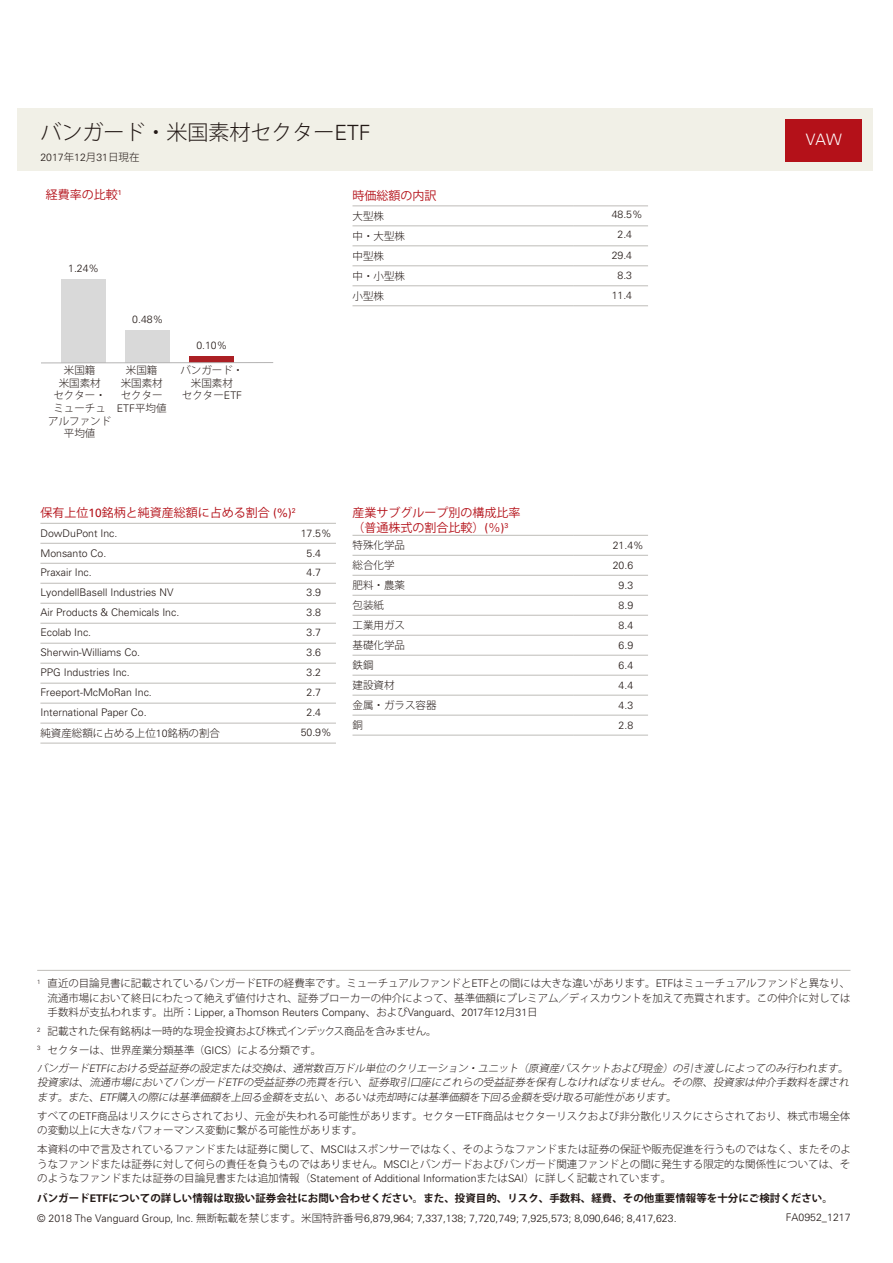
<style>
.page{position:relative;width:893px;height:1263px;background:#fff}
.page>*{position:absolute;margin:0;border:0;box-sizing:border-box;transform-origin:0 0}
.t1{font:300 21px "Koz Go Pro";color:#221815}
.t2{font:300 15.75px "Univers LT Std";color:#fff}
.t3{font:12px/14.4px "Koz Go Pro";color:#b41119}
.t4{font:300 10.5px/20px "Koz Go Pro";color:#221815}
.t5{font:300 10.5px/20px "Univers LT Std";color:#221815}
.t6{font:700 10.5px "Koz Go Pro";color:#221815}
.t7{font:italic 300 10.35px/14.2px "Koz Go Pro";color:#221815;text-align:justify}
.s1{font-family:"Univers LT Std"}
.s2{font-family:"Koz Go Pro"}
</style>
<div class="page">
<div style="left:18px;top:108px;width:855px;height:62px;background:#f1f0e7"></div>
<div style="left:786px;top:119px;width:76px;height:42px;background:#b41119"></div>
<hr style="left:37px;top:970px;width:813px;height:1px;background:#bebcb8">
<hr style="left:40px;top:523px;width:221px;height:1px;background:#bebcb8">
<hr style="left:261px;top:523px;width:75px;height:1px;background:#bebcb8">
<hr style="left:40px;top:543px;width:221px;height:1px;background:#bebcb8">
<hr style="left:261px;top:543px;width:75px;height:1px;background:#bebcb8">
<hr style="left:40px;top:563px;width:221px;height:1px;background:#bebcb8">
<hr style="left:261px;top:563px;width:75px;height:1px;background:#bebcb8">
<hr style="left:40px;top:583px;width:221px;height:1px;background:#bebcb8">
<hr style="left:261px;top:583px;width:75px;height:1px;background:#bebcb8">
<hr style="left:40px;top:603px;width:221px;height:1px;background:#bebcb8">
<hr style="left:261px;top:603px;width:75px;height:1px;background:#bebcb8">
<hr style="left:40px;top:623px;width:221px;height:1px;background:#bebcb8">
<hr style="left:261px;top:623px;width:75px;height:1px;background:#bebcb8">
<hr style="left:40px;top:643px;width:221px;height:1px;background:#bebcb8">
<hr style="left:261px;top:643px;width:75px;height:1px;background:#bebcb8">
<hr style="left:40px;top:663px;width:221px;height:1px;background:#bebcb8">
<hr style="left:261px;top:663px;width:75px;height:1px;background:#bebcb8">
<hr style="left:40px;top:683px;width:221px;height:1px;background:#bebcb8">
<hr style="left:261px;top:683px;width:75px;height:1px;background:#bebcb8">
<hr style="left:40px;top:703px;width:221px;height:1px;background:#bebcb8">
<hr style="left:261px;top:703px;width:75px;height:1px;background:#bebcb8">
<hr style="left:40px;top:723px;width:221px;height:1px;background:#bebcb8">
<hr style="left:261px;top:723px;width:75px;height:1px;background:#bebcb8">
<hr style="left:40px;top:743px;width:221px;height:1px;background:#bebcb8">
<hr style="left:261px;top:743px;width:75px;height:1px;background:#bebcb8">
<hr style="left:352px;top:535px;width:221px;height:1px;background:#bebcb8">
<hr style="left:573px;top:535px;width:75px;height:1px;background:#bebcb8">
<hr style="left:352px;top:555px;width:221px;height:1px;background:#bebcb8">
<hr style="left:573px;top:555px;width:75px;height:1px;background:#bebcb8">
<hr style="left:352px;top:575px;width:221px;height:1px;background:#bebcb8">
<hr style="left:573px;top:575px;width:75px;height:1px;background:#bebcb8">
<hr style="left:352px;top:595px;width:221px;height:1px;background:#bebcb8">
<hr style="left:573px;top:595px;width:75px;height:1px;background:#bebcb8">
<hr style="left:352px;top:615px;width:221px;height:1px;background:#bebcb8">
<hr style="left:573px;top:615px;width:75px;height:1px;background:#bebcb8">
<hr style="left:352px;top:635px;width:221px;height:1px;background:#bebcb8">
<hr style="left:573px;top:635px;width:75px;height:1px;background:#bebcb8">
<hr style="left:352px;top:655px;width:221px;height:1px;background:#bebcb8">
<hr style="left:573px;top:655px;width:75px;height:1px;background:#bebcb8">
<hr style="left:352px;top:675px;width:221px;height:1px;background:#bebcb8">
<hr style="left:573px;top:675px;width:75px;height:1px;background:#bebcb8">
<hr style="left:352px;top:695px;width:221px;height:1px;background:#bebcb8">
<hr style="left:573px;top:695px;width:75px;height:1px;background:#bebcb8">
<hr style="left:352px;top:715px;width:221px;height:1px;background:#bebcb8">
<hr style="left:573px;top:715px;width:75px;height:1px;background:#bebcb8">
<hr style="left:352px;top:735px;width:221px;height:1px;background:#bebcb8">
<hr style="left:573px;top:735px;width:75px;height:1px;background:#bebcb8">
<hr style="left:352px;top:206px;width:221px;height:1px;background:#bebcb8">
<hr style="left:573px;top:206px;width:75px;height:1px;background:#bebcb8">
<hr style="left:352px;top:226px;width:221px;height:1px;background:#bebcb8">
<hr style="left:573px;top:226px;width:75px;height:1px;background:#bebcb8">
<hr style="left:352px;top:246px;width:221px;height:1px;background:#bebcb8">
<hr style="left:573px;top:246px;width:75px;height:1px;background:#bebcb8">
<hr style="left:352px;top:266px;width:221px;height:1px;background:#bebcb8">
<hr style="left:573px;top:266px;width:75px;height:1px;background:#bebcb8">
<hr style="left:352px;top:286px;width:221px;height:1px;background:#bebcb8">
<hr style="left:573px;top:286px;width:75px;height:1px;background:#bebcb8">
<hr style="left:352px;top:305px;width:221px;height:1px;background:#bebcb8">
<hr style="left:573px;top:305px;width:75px;height:1px;background:#bebcb8">
<div style="left:61px;top:279px;width:45px;height:84px;background:#d9d9d9"></div>
<div style="left:125px;top:330px;width:45px;height:33px;background:#d9d9d9"></div>
<div style="left:189px;top:356px;width:45px;height:7px;background:#ab1f24"></div>
<hr style="left:41px;top:362px;width:232px;height:1px;background:#b4b3b3">
<h1 class="t1" style="left:40px;top:119px;width:332px">バンガード・米国素材セクター<span class="s1">ETF</span></h1>
<p class="t5" style="left:40px;top:148px;width:101px">2017<span class="s2">年</span>12<span class="s2">月</span>31<span class="s2">日現在</span></p>
<p class="t3" style="left:46px;top:187px;width:77px">経費率の比較<sup>1</sup></p>
<p class="t5" style="left:68px;top:258px;width:32px">1.24%</p>
<p class="t5" style="left:132px;top:310px;width:32px">0.48%</p>
<p class="t4" style="left:48px;top:364px;width:64px;line-height:12.6px;text-align:center">米国籍<br>米国素材<br>セクター・ミューチュアルファンド平均値</p>
<p class="t4" style="left:121px;top:364px;width:43px;line-height:12.6px;text-align:center">米国籍米国素材セクター</p>
<p class="t5" style="left:117px;top:398px;width:51px">ETF<span class="s2">平均値</span></p>
<p class="t5" style="left:196px;top:335px;width:32px">0.10%</p>
<p class="t4" style="left:180px;top:364px;width:64px;line-height:12.6px;text-align:center">バンガード・米国素材<br>セクター<span class="s1">ETF</span></p>
<p class="t3" style="left:352px;top:188px;width:86px">時価総額の内訳</p>
<p class="t4" style="left:352px;top:206px;width:33px">大型株</p>
<p class="t4" style="left:352px;top:226px;width:54px">中・大型株中型株</p>
<p class="t4" style="left:352px;top:266px;width:54px">中・小型株小型株</p>
<p class="t3" style="left:40px;top:506px;width:257px">保有上位<span class="s1">10</span>銘柄と純資産総額に占める割合 <span class="s1">(%)</span><sup>2</sup></p>
<p class="t5" style="left:40px;top:523px;width:140px">DowDuPont Inc.<br>Monsanto Co.<br>Praxair Inc.<br>LyondellBasell Industries NV<br>Air Products &amp; Chemicals Inc.<br>Ecolab Inc.<br>Sherwin-Williams Co.<br>PPG Industries Inc.<br>Freeport-McMoRan Inc.<br>International Paper Co.</p>
<p class="t4" style="left:40px;top:723px;width:181px">純資産総額に占める上位<span class="s1">10</span>銘柄の割合</p>
<p class="t5" style="left:301px;top:523px;width:32px;text-align:center">17.5%<br>5.4<br>4.7<br>3.9<br>3.8<br>3.7<br>3.6<br>3.2<br>2.7<br>2.4<br>50.9%</p>
<p class="t3" style="left:352px;top:506px;width:170px">産業サブグループ別の構成比率（普通株式の割合比較）<span class="s1">(</span>％<span class="s1">)</span><sup>3</sup></p>
<p class="t4" style="left:352px;top:535px;width:85px">特殊化学品<br>総合化学<br>肥料・農薬<br>包装紙<br>工業用ガス<br>基礎化学品<br>鉄鋼<br>建設資材<br>金属・ガラス容器銅</p>
<p class="t5" style="left:612px;top:204px;width:32px">48.5%</p>
<p class="t5" style="left:618px;top:225px;width:16px">2.4</p>
<p class="t5" style="left:612px;top:245px;width:22px">29.4</p>
<p class="t5" style="left:618px;top:265px;width:16px">8.3</p>
<p class="t5" style="left:612px;top:286px;width:22px">11.4</p>
<p class="t5" style="left:613px;top:535px;width:32px">21.4%</p>
<p class="t5" style="left:613px;top:555px;width:22px">20.6</p>
<p class="t5" style="left:619px;top:575px;width:16px">9.3</p>
<p class="t5" style="left:619px;top:595px;width:16px">8.9</p>
<p class="t5" style="left:619px;top:615px;width:16px">8.4</p>
<p class="t5" style="left:619px;top:635px;width:16px">6.9</p>
<p class="t5" style="left:619px;top:655px;width:16px">6.4</p>
<p class="t5" style="left:619px;top:675px;width:16px">4.4</p>
<p class="t5" style="left:619px;top:695px;width:16px">4.3</p>
<p class="t5" style="left:619px;top:715px;width:16px">2.8</p>
<h2 class="t2" style="left:806px;top:129px;width:37px">VAW</h2>
<p class="t4" style="left:37px;top:976px;width:815px;line-height:14.4px;text-align:right"><sup>1</sup> 直近の目論見書に記載されているバンガード<span class="s1">ETF</span>の経費率です。ミューチュアルファンドと<span class="s1">ETF</span>との間には大きな違いがあります。<span class="s1">ETF</span>はミューチュアルファンドと異なり、流通市場において終日にわたって絶えず値付けされ、証券ブローカーの仲介によって、基準価額にプレミアム／ディスカウントを加えて売買されます。この仲介に対しては</p>
<p class="t5" style="left:48px;top:1002px;width:492px"><span class="s2">手数料が支払われます。出所：</span>Lipper, a Thomson Reuters Company<span class="s2">、および</span>Vanguard<span class="s2">、</span>2017<span class="s2">年</span>12<span class="s2">月</span>31<span class="s2">日</span></p>
<p class="t4" style="left:37px;top:1022px;width:401px;line-height:18.9px"><sup>2</sup> 記載された保有銘柄は一時的な現金投資および株式インデックス商品を含みません。<br><sup>3</sup> セクターは、世界産業分類基準（<span class="s1">GICS</span>）による分類です。</p>
<p class="t7" style="left:37px;top:1061px;width:816px">バンガード<span class="s1">ETF</span>における受益証券の設定または交換は、通常数百万ドル単位のクリエーション・ユニット（原資産バスケットおよび現金）の引き渡しによってのみ行われます。投資家は、流通市場においてバンガード<span class="s1">ETF</span>の受益証券の売買を行い、証券取引口座にこれらの受益証券を保有しなければなりません。その際、投資家は仲介手数料を課されます。また、<span class="s1">ETF</span>購入の際には基準価額を上回る金額を支払い、あるいは売却時には基準価額を下回る金額を受け取る可能性があります。</p>
<p class="t4" style="left:37px;top:1109px;width:815px;line-height:14.4px">すべての<span class="s1">ETF</span>商品はリスクにさらされており、元金が失われる可能性があります。セクター<span class="s1">ETF</span>商品はセクターリスクおよび非分散化リスクにさらされており、株式市場全体の変動以上に大きなパフォーマンス変動に繋がる可能性があります。</p>
<p class="t4" style="left:37px;top:1142px;width:815px;line-height:14.4px;text-align:justify">本資料の中で言及されているファンドまたは証券に関して、<span class="s1">MSCI</span>はスポンサーではなく、そのようなファンドまたは証券の保証や販売促進を行うものではなく、またそのようなファンドまたは証券に対して何らの責任を負うものではありません。<span class="s1">MSCI</span>とバンガードおよびバンガード関連ファンドとの間に発生する限定的な関係性については、そのようなファンドまたは証券の目論見書または追加情報（<span class="s1">Statement of Additional Information</span>または<span class="s1">SAI</span>）に詳しく記載されています。</p>
<p class="t6" style="left:37px;top:1192px;width:797px">バンガード<span class="s1">ETF</span>についての詳しい情報は取扱い証券会社にお問い合わせください。また、投資目的、リスク、手数料、経費、その他重要情報等を十分にご検討ください。</p>
<p class="t5" style="left:37px;top:1208px;width:641px">© 2018 The Vanguard Group, Inc. <span class="s2">無断転載を禁じます。米国特許番号</span>6,879,964; 7,337,138; 7,720,749; 7,925,573; 8,090,646; 8,417,623.</p>
<p class="t5" style="left:786px;top:1207px;width:66px">FA0952_1217</p>
</div>
